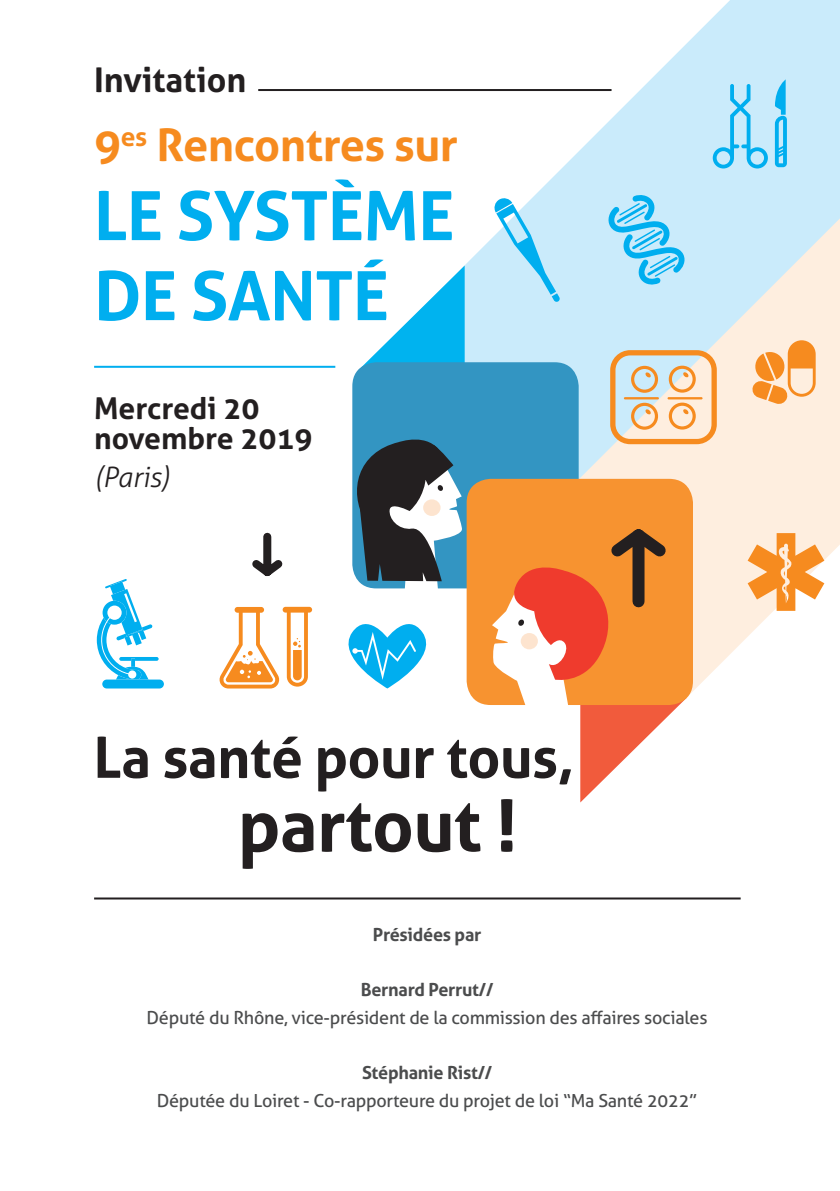
<style>
.page{position:relative;width:840px;height:1191px;background:#fff}
.page>*{position:absolute;margin:0;border:0;box-sizing:border-box;transform-origin:0 0}
.t1{font:700 72.2px "Aller";letter-spacing:-.01em;color:#231f20}
.t2{font:700 68px/80px "Aller";letter-spacing:-.01em;color:#00aeef}
.t3{font:700 56.8px "Aller";letter-spacing:-.01em;color:#231f20}
.t4{font:700 45px "Aller";letter-spacing:-.01em;color:#f68b1f}
.t5{font:700 34px "Aller";color:#231f20}
.t6{font:700 30px/30px "Aller";color:#231f20}
.t7{font:italic 300 28px "Aller";color:#231f20}
.t8{font:18px "Aller";letter-spacing:-.015em;color:#4b4c4d}
.t9{font:700 18px "Aller";letter-spacing:-.015em;color:#4b4c4d}
</style>
<div class="page">
<svg style="left:686px;top:506px;width:153px;height:193px;fill:#feeedf"></svg>
<svg style="left:464px;top:0;width:375px;height:506px;fill:#caebfb"></svg>
<svg style="left:358px;top:266px;width:106px;height:104px"></svg>
<div style="left:352px;top:362px;width:226px;height:226px;background:#3395c2;border-radius:24px"></div>
<div style="left:466px;top:479px;width:226px;height:226px;background:#f79330;border-radius:24px"></div>
<svg style="left:606px;top:194px;width:80px;height:91px;background:#92daf7"></svg>
<svg style="left:751px;top:340px;width:64px;height:65px;background:#fabe83"></svg>
<svg style="left:97px;top:579px;width:67px;height:109px"></svg>
<svg style="left:493px;top:197px;width:67px;height:105px;background:#ace2f9"></svg>
<svg style="left:219px;top:607px;width:93px;height:81px"></svg>
<svg style="left:712px;top:84px;width:55px;height:84px;background:#9dddf8"></svg>
<svg style="left:774px;top:79px;width:12px;height:88px"></svg>
<svg style="left:747px;top:533px;width:76px;height:78px;background:#f9ba7b"></svg>
<svg style="left:610px;top:350px;width:106px;height:94px;background:#e9d0b1"></svg>
<hr style="left:667px;top:397px;width:35px;height:2px;background:#f68b1f">
<hr style="left:623px;top:397px;width:35px;height:2px;background:#f68b1f">
<svg style="left:492px;top:529px;width:194px;height:273px"></svg>
<svg style="left:252px;top:532px;width:31px;height:45px"></svg>
<hr style="left:258px;top:89px;width:353px;height:2px;background:#231f20">
<hr style="left:94px;top:366px;width:241px;height:2px;background:#00aeef">
<hr style="left:94px;top:897px;width:646px;height:2px;background:#231f20">
<svg style="left:348px;top:431px;width:114px;height:257px"></svg>
<div style="left:423px;top:499px;width:17px;height:17px;background:#fde4cf;border-radius:50%"></div>
<div style="left:520px;top:633px;width:17px;height:16px;background:#fde4cf;border-radius:50%"></div>
<h3 class="t5" style="left:94px;top:59px;width:154px">Invitation</h3>
<h3 class="t4" style="left:94px;top:117px;width:365px">9<sup>es</sup> Rencontres sur</h3>
<h2 class="t2" style="left:94px;top:175px;width:362px">LE SYSTÈME<br>DE SANTÉ</h2>
<h3 class="t6" style="left:94px;top:393px;width:220px">Mercredi 20 novembre 2019</h3>
<h3 class="t7" style="left:94px;top:460px;width:77px">(Paris)</h3>
<h3 class="t3" style="left:94px;top:722px;width:481px">La santé pour tous,</h3>
<h1 class="t1" style="left:238px;top:781px;width:281px">partout !</h1>
<p class="t9" style="left:372px;top:923px;width:110px">Présidées par</p>
<p class="t9" style="left:360px;top:978px;width:134px">Bernard Perrut//</p>
<p class="t8" style="left:146px;top:1006px;width:562px">Député du Rhône, vice-président de la commission des affaires sociales</p>
<p class="t9" style="left:362px;top:1061px;width:132px">Stéphanie Rist//</p>
<p class="t8" style="left:157px;top:1089px;width:541px">Députée du Loiret - Co-rapporteure du projet de loi “Ma Santé 2022”</p>
</div>
